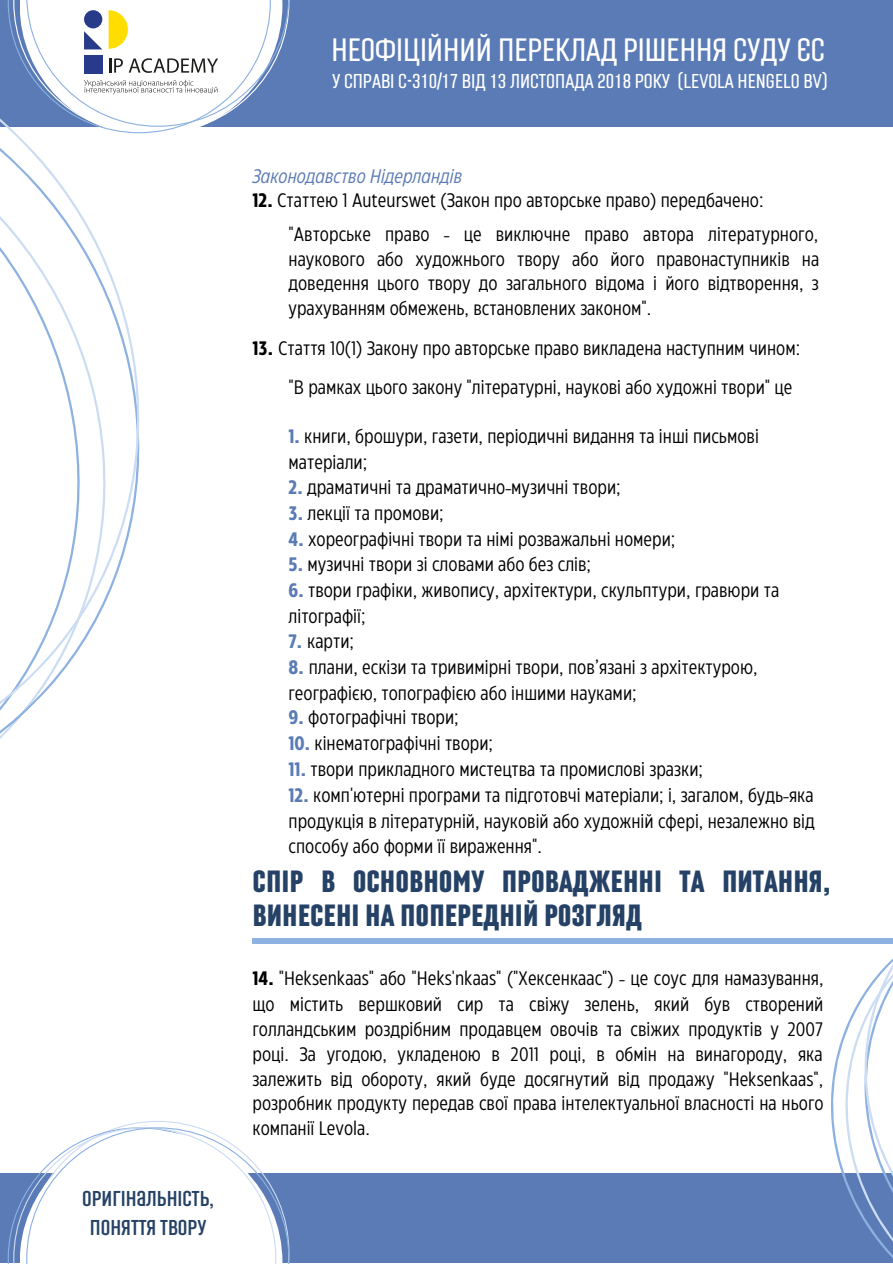
<style>
.page{position:relative;width:893px;height:1264px;background:#fff}
.page>*{position:absolute;margin:0;border:0;box-sizing:border-box;transform-origin:0 0}
.t1{font:300 31.5px "Laqonic 4 F Unicase";color:#fff}
.t2{font:700 30px/33.8px "Laqonic 4 F Unicase";color:#254266}
.t3{font:21px/29.2px "Laqonic 4 F Unicase";color:#254266;text-align:center}
.t4{font:300 19.65px "Laqonic 4 F Unicase";color:#fff}
.t5{font:19.5px/24.9px "Eastman Condensed";color:#000}
.t6{font:italic 19.5px "Eastman Condensed";color:#5a7bb5}
.s1{font-weight:700}
.s2{font-weight:700;color:#5a7bb5}
</style>
<div class="page">
<div style="left:0;top:1173px;width:892px;height:88px;background:#5a7bb5"></div>
<svg style="left:8px;top:1121px;width:281px;height:142px"></svg>
<svg style="left:808px;top:943px;width:84px;height:319px"></svg>
<div style="left:0;top:0;width:892px;height:126px;background:#5a7bb5"></div>
<svg style="left:0;top:0;width:140px;height:739px"></svg>
<div style="left:20px;top:0;width:262px;height:136px;background:#fff"></div>
<svg style="left:8px;top:0;width:281px;height:133px"></svg>
<div style="left:252px;top:938px;width:640px;height:5px;background:#8db1e1"></div>
<p class="t3" style="left:82px;top:1183px;width:133px">оригінальність, поняття твору</p>
<h1 class="t1" style="left:331px;top:33px;width:495px">НЕОФІЦІЙНИЙ ПЕРЕКЛАД РІШЕННЯ СУДУ ЄС</h1>
<p class="t4" style="left:332px;top:70px;width:497px">У СПРАВІ C-310/17 ВІД 13 ЛИСТОПАДА 2018 РОКУ (LEVOLA HENGELO BV)</p>
<p class="t6" style="left:252px;top:162px;width:211px">Законодавство Нідерландів</p>
<p class="t5" style="left:288px;top:182px;width:531px;line-height:33.5px;text-indent:-36px"><span class="s1">12.</span> Статтею 1 Auteurswet (Закон про авторське право) передбачено: "Авторське право - це виключне право автора літературного,</p>
<p class="t5" style="left:288px;top:245px;width:532px;text-align:justify">наукового або художнього твору або його правонаступників на доведення цього твору до загального відома і його відтворення, з урахуванням обмежень, встановлених законом".</p>
<p class="t5" style="left:288px;top:327px;width:513px;line-height:38.7px;text-indent:-36px"><span class="s1">13.</span> Стаття 10(1) Закону про авторське право викладена наступним чином: "В рамках цього закону "літературні, наукові або художні твори" це</p>
<p class="t5" style="left:288px;top:422px;width:472px;line-height:25.8px"><span class="s2">1.</span> книги, брошури, газети, періодичні видання та інші письмові матеріали;</p>
<p class="t5" style="left:288px;top:473px;width:333px"><span class="s2">2.</span> драматичні та драматично-музичні твори;</p>
<p class="t5" style="left:288px;top:499px;width:157px"><span class="s2">3.</span> лекції та промови;</p>
<p class="t5" style="left:288px;top:525px;width:388px"><span class="s2">4.</span> хореографічні твори та німі розважальні номери;</p>
<p class="t5" style="left:288px;top:551px;width:304px"><span class="s2">5.</span> музичні твори зі словами або без слів;</p>
<p class="t5" style="left:288px;top:576px;width:492px;line-height:25.8px"><span class="s2">6.</span> твори графіки, живопису, архітектури, скульптури, гравюри та літографії;</p>
<p class="t5" style="left:288px;top:627px;width:67px"><span class="s2">7.</span> карти;</p>
<p class="t5" style="left:288px;top:653px;width:470px;line-height:25.8px"><span class="s2">8.</span> плани, ескізи та тривимірні твори, пов’язані з архітектурою, географією, топографією або іншими науками;</p>
<p class="t5" style="left:288px;top:704px;width:172px"><span class="s2">9.</span> фотографічні твори;</p>
<p class="t5" style="left:288px;top:729px;width:206px"><span class="s2">10.</span> кінематографічні твори;</p>
<p class="t5" style="left:288px;top:755px;width:416px"><span class="s2">11.</span> твори прикладного мистецтва та промислові зразки;</p>
<p class="t5" style="left:288px;top:781px;width:527px;line-height:25.3px;text-align:justify"><span class="s2">12.</span> комп'ютерні програми та підготовчі матеріали; і, загалом, будь-яка продукція в літературній, науковій або художній сфері, незалежно від способу або форми її вираження".</p>
<h2 class="t2" style="left:252px;top:864px;width:580px">СПІР В ОСНОВНОМУ ПРОВАДЖЕННІ ТА ПИТАННЯ,<br>ВИНЕСЕНІ НА ПОПЕРЕДНІЙ РОЗГЛЯД</h2>
<p class="t5" style="left:252px;top:964px;width:572px;text-align:justify"><span class="s1">14.</span> "Heksenkaas" або "Heks'nkaas" ("Хексенкаас") - це соус для намазування, що містить вершковий сир та свіжу зелень, який був створений голландським роздрібним продавцем овочів та свіжих продуктів у 2007 році. За угодою, укладеною в 2011 році, в обмін на винагороду, яка залежить від обороту, який буде досягнутий від продажу "Heksenkaas", розробник продукту передав свої права інтелектуальної власності на нього компанії Levola.</p>
</div>
